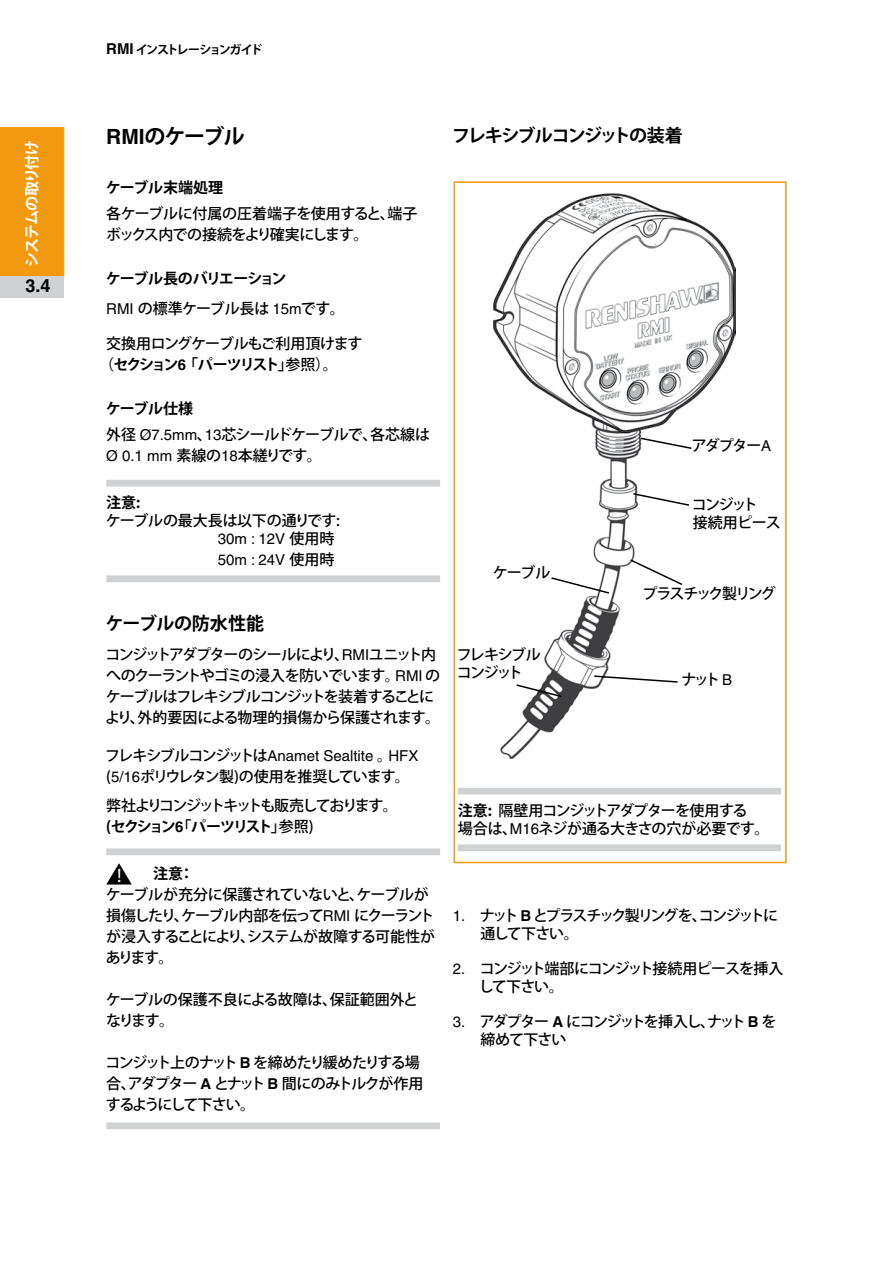
<style>
.page{position:relative;width:893px;height:1263px;background:#fff}
.page>*{position:absolute;margin:0;border:0;box-sizing:border-box;transform-origin:0 0}
.t1{font:700 21px "Koz Go Std";letter-spacing:-.055em;color:#000}
.t2{font:19.5px "Myriad Pro";color:#fff}
.t3{font:700 18px "Koz Go Std";letter-spacing:-.09em;color:#000}
.t4{font:700 18px "Koz Go Std";letter-spacing:-.015em;color:#000}
.t5{font:700 18px "Helvetica";color:#000}
.t6{font:500 15px/21px "Koz Go Std";letter-spacing:-.08em;color:#000}
.t7{font:500 15px/21px "Koz Go Std";letter-spacing:-.06em;color:#000}
.t8{font:500 15px/26.5px "Koz Go Std";letter-spacing:-.05em;color:#000}
.t9{font:500 15px/21px "Koz Go Std";letter-spacing:-.02em;color:#000}
.t10{font:500 15px/21px "Koz Go Std";letter-spacing:-.1em;color:#000}
.t11{font:15px/21px "Helvetica";color:#000}
.t12{font:500 15px/29.5px "Koz Go Std";letter-spacing:-.115em;color:#000}
.t13{font:500 15px/21px "Koz Go Std";letter-spacing:-.04em;color:#000}
.t14{font:700 15px/29.5px "Koz Go Std";letter-spacing:-.06em;color:#000}
.t15{font:500 15px/18px "Koz Go Std";letter-spacing:-.12em;color:#000}
.t16{font:700 15px "Koz Go Std";letter-spacing:-.15em;color:#000}
.t17{font:500 15px/18px "Koz Go Std";letter-spacing:-.11em;color:#000}
.t18{font:500 15px "Koz Go Std";letter-spacing:-.13em;color:#000}
.t19{font:700 15px "Koz Go Std";letter-spacing:-.07em;color:#fff}
.t20{font:700 15px "Koz Go Std";letter-spacing:-.01em;color:#000}
.t21{font:700 12px "Koz Go Std";letter-spacing:-.14em;color:#000}
.s1{font-family:"Helvetica";font-size:15px}
.s2{font-family:"Helvetica"}
.s3{font-family:"Helvetica";font-weight:400}
.s4{font-weight:500}
.s5{font-weight:700}
.s6{font-family:"Helvetica";font-weight:700}
.s7{font-family:"Koz Go Std";font-weight:500}
</style>
<div class="page">
<div style="left:0;top:128px;width:64px;height:148px;background:#f39910"></div>
<div style="left:0;top:276px;width:64px;height:22px;background:#d0d1d2"></div>
<img style="left:493px;top:193px;width:243px;height:565px">
<div style="left:106px;top:480px;width:334px;height:6px;background:#d0d1d2"></div>
<div style="left:106px;top:575px;width:334px;height:7px;background:#d0d1d2"></div>
<div style="left:106px;top:848px;width:334px;height:7px;background:#d0d1d2"></div>
<div style="left:106px;top:1122px;width:334px;height:7px;background:#d0d1d2"></div>
<svg style="left:106px;top:863px;width:26px;height:21px"></svg>
<div style="left:454px;top:181px;width:333px;height:682px;border:2px solid #f39910"></div>
<svg style="left:639px;top:437px;width:54px;height:13px"></svg>
<svg style="left:632px;top:492px;width:59px;height:15px"></svg>
<svg style="left:629px;top:558px;width:55px;height:28px"></svg>
<svg style="left:593px;top:675px;width:86px;height:8px"></svg>
<svg style="left:550px;top:576px;width:61px;height:19px"></svg>
<svg style="left:515px;top:683px;width:48px;height:15px"></svg>
<div style="left:458px;top:788px;width:323px;height:6px;background:#d0d1d2"></div>
<div style="left:458px;top:844px;width:323px;height:7px;background:#d0d1d2"></div>
<p class="t19" style="left:22px;top:266px;width:128px;rotate:-90deg">システムの取り付け</p>
<p class="t5" style="left:26px;top:275px;width:27px">3.4</p>
<p class="t21" style="left:106px;top:42px;width:158px"><span class="s1">RMI</span> インストレーションガイド</p>
<h1 class="t1" style="left:106px;top:123px;width:140px"><span class="s2">RMI</span>のケーブル</h1>
<p class="t20" style="left:106px;top:178px;width:119px">ケーブル末端処理</p>
<p class="t13" style="left:106px;top:204px;width:316px">各ケーブルに付属の圧着端子を使用すると、端子.ボックス内での接続をより確実にします。</p>
<p class="t14" style="left:106px;top:265px;width:240px">ケーブル長のバリエーション<br><span class="s3">RMI</span> <span class="s4">の標準ケーブル長は</span> <span class="s3">15m</span><span class="s4">です。</span></p>
<p class="t7" style="left:99px;top:334px;width:268px;text-indent:7px">交換用ロングケーブルもご利用頂けます.（<span class="s5">セクション</span><span class="s6">6</span> <span class="s5">「パーツリスト」</span>参照）。</p>
<p class="t8" style="left:106px;top:396px;width:326px"><span class="s5">ケーブル仕様<br></span>外径 <span class="s3">Ø7.5mm</span>、<span class="s3">13</span>芯シールドケーブルで、各芯線は</p>
<p class="t9" style="left:106px;top:446px;width:217px"><span class="s3">Ø 0.1 mm</span> 素線の<span class="s3">18</span>本縒りです。</p>
<p class="t14" style="left:106px;top:488px;width:36px">注意:</p>
<p class="t9" style="left:106px;top:511px;width:239px">ケーブルの最大長は以下の通りです:.</p>
<p class="t11" style="left:218px;top:528px;width:118px">30m : 12V <span class="s7">使用時<br></span>50m : 24V <span class="s7">使用時</span></p>
<p class="t4" style="left:106px;top:612px;width:160px">ケーブルの防水性能</p>
<p class="t6" style="left:105px;top:644px;width:337px">コンジットアダプターのシールにより、<span class="s3">RMI</span>ユニット内へのクーラントやゴミの浸入を防いでいます。<span class="s3">RMI</span> のケーブルはフレキシブルコンジットを装着することにより、外的要因による物理的損傷から保護されます。</p>
<p class="t11" style="left:105px;top:745px;width:315px"><span class="s7">フレキシブルコンジットは</span>Anamet Sealtite <span class="s7">。</span>HFX</p>
<p class="t12" style="left:106px;top:762px;width:305px">(<span class="s3">5/16</span>ポリウレタン製)の使用を推奨しています。弊社よりコンジットキットも販売しております。.</p>
<p class="t16" style="left:106px;top:817px;width:209px">(セクション<span class="s2">6</span>「パーツリスト」<span class="s4">参照)</span></p>
<p class="t14" style="left:153px;top:859px;width:43px">注意：</p>
<p class="t7" style="left:106px;top:884px;width:331px">ケーブルが充分に保護されていないと、ケーブルが損傷したり、ケーブル内部を伝って<span class="s3">RMI</span> にクーラントが浸入することにより、システムが故障する可能性があります。.</p>
<p class="t9" style="left:106px;top:989px;width:316px">ケーブルの保護不良による故障は、保証範囲外と.なります。.</p>
<p class="t10" style="left:105px;top:1052px;width:320px">コンジット上のナット <span class="s6">B</span> を締めたり緩めたりする場合、アダプター <span class="s6">A</span> とナット <span class="s6">B</span> 間にのみトルクが作用するようにして下さい。</p>
<h2 class="t2" style="left:117px;top:863px;width:6px">!</h2>
<p class="t3" style="left:452px;top:124px;width:232px">フレキシブルコンジットの装着</p>
<p class="t6" style="left:493px;top:563px;width:59px">ケーブル</p>
<p class="t6" style="left:692px;top:436px;width:81px">アダプター<span class="s3">A</span></p>
<p class="t6" style="left:692px;top:497px;width:90px;line-height:18px">コンジット.<br>接続用ピース</p>
<p class="t17" style="left:457px;top:646px;width:86px">フレキシブルコンジット</p>
<p class="t18" style="left:643px;top:584px;width:135px">プラスチック製リング</p>
<p class="t6" style="left:681px;top:670px;width:52px">ナット <span class="s3">B</span></p>
<p class="t8" style="left:458px;top:802px;width:313px;line-height:18px"><span class="s5">注意:</span> 隔壁用コンジットアダプターを使用する<br>場合は、<span class="s3">M16</span>ネジが通る大きさの穴が必要です。</p>
<p class="t15" style="left:481px;top:907px;width:299px;text-indent:-28px"><span class="s3">1.</span> ナット <span class="s6">B</span> とプラスチック製リングを、コンジットに通して下さい。</p>
<p class="t6" style="left:479px;top:960px;width:306px;line-height:18px;text-indent:-26px"><span class="s3">2.</span> コンジット端部にコンジット接続用ピースを挿入して下さい。</p>
<p class="t6" style="left:481px;top:1013px;width:297px;line-height:18px;text-indent:-28px"><span class="s3">3.</span> アダプター <span class="s6">A</span> にコンジットを挿入し、ナット <span class="s6">B</span> を締めて下さい</p>
</div>
